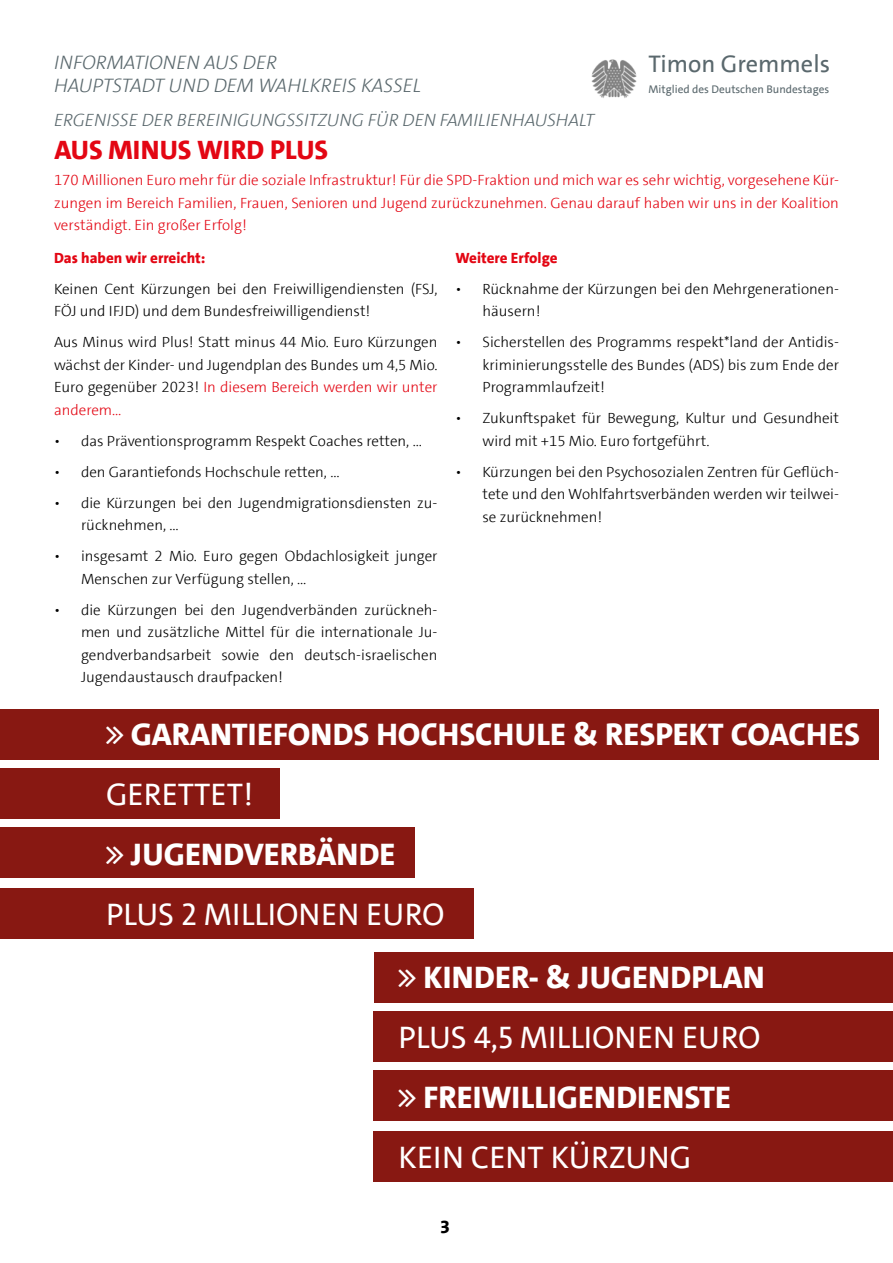
<style>
.page{position:relative;width:893px;height:1263px;background:#fff}
.page>*{position:absolute;margin:0;border:0;box-sizing:border-box;transform-origin:0 0}
.t1{font:800 31.65px "SPD The Sans Versal";color:#fff}
.t2{font:31.65px "SPD The Sans Versal";color:#fff}
.t3{font:800 27px "SPD The Sans Versal";color:#e30613}
.t4{font:24.3px "SPD The Sans";color:#5a686d}
.t5{font:italic 300 19.8px/23.7px "SPD The Sans Versal";color:#5a686d}
.t6{font:italic 300 18px "SPD The Sans Versal";color:#5a686d}
.t7{font:800 18px "SPD The Sans";color:#000}
.t8{font:300 15px/22.5px "SPD The Sans";color:#000}
.t9{font:300 15px/22.5px "SPD The Sans";color:#e30613;text-align:justify}
.t10{font:800 15px "SPD The Sans";color:#e30613}
.t11{font:11.25px "SPD The Sans";color:#5a686d}
.s1{color:#e30613}
</style>
<div class="page">
<div style="left:0;top:888px;width:473px;height:51px;background:#881812"></div>
<div style="left:0;top:827px;width:415px;height:51px;background:#881812"></div>
<div style="left:0;top:709px;width:879px;height:51px;background:#881812"></div>
<div style="left:0;top:768px;width:279px;height:50px;background:#881812"></div>
<div style="left:374px;top:1131px;width:519px;height:51px;background:#881812"></div>
<div style="left:373px;top:1071px;width:520px;height:50px;background:#881812"></div>
<div style="left:375px;top:952px;width:518px;height:51px;background:#881812"></div>
<div style="left:374px;top:1011px;width:519px;height:50px;background:#881812"></div>
<img style="left:591px;top:59px;width:46px;height:39px">
<h3 class="t5" style="left:54px;top:50px;width:369px">INFORMATIONEN AUS DER<br>HAUPTSTADT UND DEM WAHLKREIS KASSEL</h3>
<h3 class="t4" style="left:648px;top:48px;width:183px">Timon Gremmels</h3>
<p class="t11" style="left:648px;top:82px;width:182px">Mitglied des Deutschen Bundestages</p>
<p class="t6" style="left:54px;top:108px;width:542px">ERGENISSE DER BEREINIGUNGSSITZUNG FÜR DEN FAMILIENHAUSHALT</p>
<h2 class="t3" style="left:54px;top:133px;width:275px">AUS MINUS WIRD PLUS</h2>
<p class="t9" style="left:54px;top:169px;width:786px">170 Millionen Euro mehr für die soziale Infrastruktur! Für die SPD-Fraktion und mich war es sehr wichtig, vorgesehene Kür&shy;zungen im Bereich Familien, Frauen, Senioren und Jugend zurückzunehmen. Genau darauf haben wir uns in der Koalition verständigt. Ein großer Erfolg!</p>
<p class="t10" style="left:455px;top:248px;width:104px">Weitere Erfolge</p>
<p class="t8" style="left:482px;top:278px;width:358px;text-indent:-27px">• Rücknahme der Kürzungen bei den Mehrgenerationen&shy;häusern!</p>
<p class="t8" style="left:482px;top:331px;width:358px;text-align:justify;text-indent:-27px">• Sicherstellen des Programms respekt*land der Antidis&shy;kriminierungsstelle des Bundes (ADS) bis zum Ende der Programmlaufzeit!</p>
<p class="t8" style="left:482px;top:407px;width:358px;text-indent:-27px">• Zukunftspaket für Bewegung, Kultur und Gesundheit wird mit +15 Mio. Euro fortgeführt.</p>
<p class="t8" style="left:482px;top:461px;width:358px;text-align:justify;text-indent:-27px">• Kürzungen bei den Psychosozialen Zentren für Geflüch&shy;tete und den Wohlfahrtsverbänden werden wir teilwei&shy;se zurücknehmen!</p>
<p class="t10" style="left:54px;top:248px;width:153px">Das haben wir erreicht:</p>
<p class="t8" style="left:54px;top:278px;width:385px">Keinen Cent Kürzungen bei den Freiwilligendiensten (FSJ,<br>FÖJ und IFJD) und dem Bundesfreiwilligendienst!</p>
<p class="t8" style="left:54px;top:331px;width:385px;text-align:justify">Aus Minus wird Plus! Statt minus 44 Mio. Euro Kürzungen wächst der Kinder- und Jugendplan des Bundes um 4,5 Mio.<br>Euro gegenüber 2023! <span class="s1">In diesem Bereich werden wir unter anderem…</span></p>
<p class="t8" style="left:54px;top:430px;width:370px">• das Präventionsprogramm Respekt Coaches retten, …</p>
<p class="t8" style="left:54px;top:461px;width:287px">• den Garantiefonds Hochschule retten, …</p>
<p class="t8" style="left:81px;top:492px;width:358px;text-indent:-27px">• die Kürzungen bei den Jugendmigrationsdiensten zu&shy;rücknehmen, …</p>
<p class="t8" style="left:81px;top:545px;width:358px;text-indent:-27px">• insgesamt 2 Mio. Euro gegen Obdachlosigkeit junger<br>Menschen zur Verfügung stellen, …</p>
<p class="t8" style="left:81px;top:599px;width:358px;text-align:justify;text-indent:-27px">• die Kürzungen bei den Jugendverbänden zurückneh&shy;men und zusätzliche Mittel für die internationale Ju&shy;gendverbandsarbeit sowie den deutsch-israelischen Jugendaustausch draufpacken!</p>
<h1 class="t1" style="left:131px;top:714px;width:731px">GARANTIEFONDS HOCHSCHULE &amp; RESPEKT COACHES</h1>
<h1 class="t2" style="left:106px;top:774px;width:149px">GERETTET!</h1>
<h1 class="t1" style="left:131px;top:834px;width:266px">JUGENDVERBÄNDE</h1>
<h1 class="t2" style="left:106px;top:893px;width:340px">PLUS 2 MILLIONEN EURO</h1>
<h1 class="t1" style="left:424px;top:957px;width:343px">KINDER- &amp; JUGENDPLAN</h1>
<h1 class="t2" style="left:399px;top:1017px;width:364px">PLUS 4,5 MILLIONEN EURO</h1>
<h1 class="t1" style="left:424px;top:1077px;width:309px">FREIWILLIGENDIENSTE</h1>
<h1 class="t2" style="left:399px;top:1136px;width:294px">KEIN CENT KÜRZUNG</h1>
<p class="t7" style="left:440px;top:1215px;width:11px">3</p>
</div>
